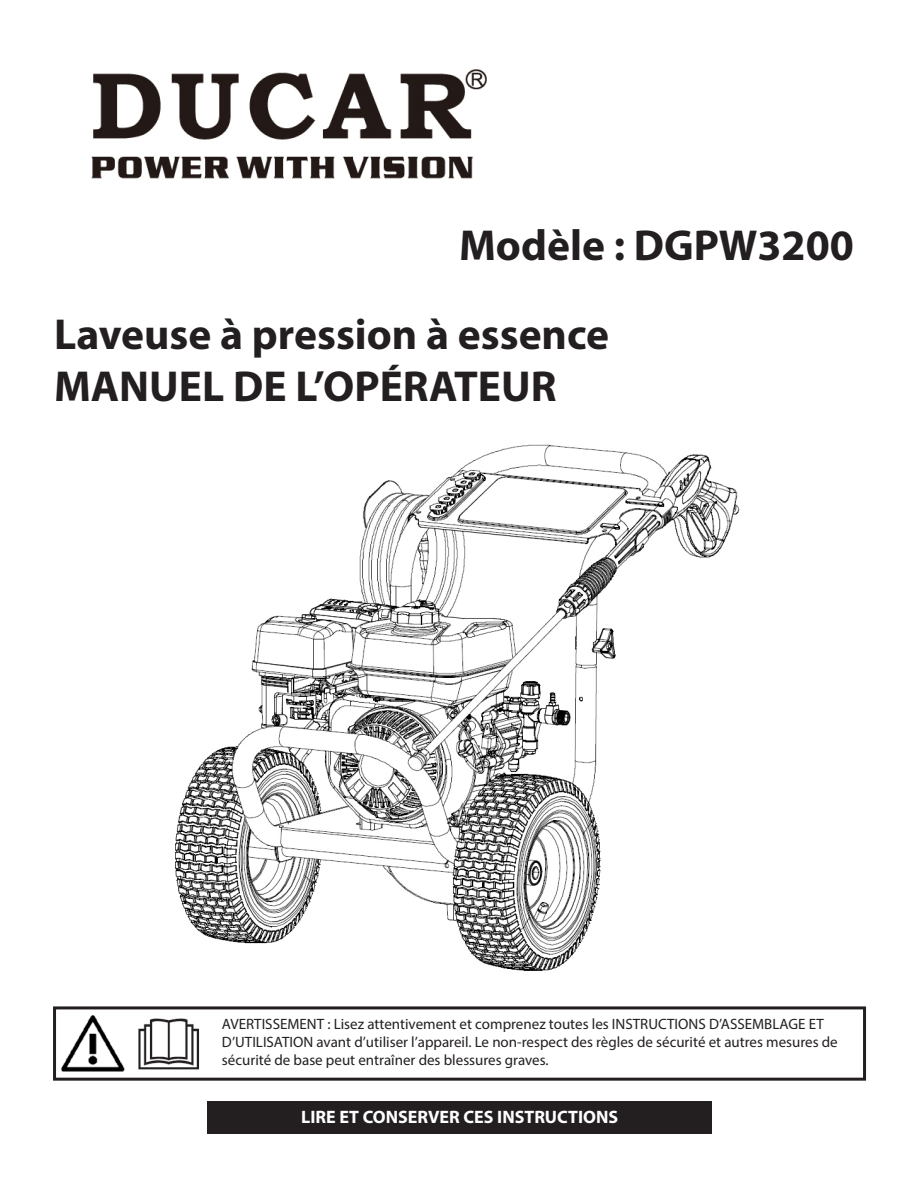
<style>
.page{position:relative;width:918px;height:1188px;background:#fff}
.page>*{position:absolute;margin:0;border:0;box-sizing:border-box;transform-origin:0 0}
.t1{font:700 43.5px/52.2px "Myriad Pro";color:#231f20}
.t2{font:700 18px "Myriad Pro";color:#fff}
.t3{font:15px/18px "Myriad Pro";color:#231f20}
</style>
<div class="page">
<img style="left:91px;top:69px;width:396px;height:110px">
<img style="left:175px;top:444px;width:565px;height:527px">
<img style="left:61px;top:1015px;width:64px;height:57px">
<img style="left:138px;top:1018px;width:62px;height:52px">
<div style="left:53px;top:1006px;width:813px;height:75px;border:3px solid #231f20"></div>
<div style="left:207px;top:1101px;width:505px;height:33px;background:#231f20"></div>
<p class="t1" style="left:459px;top:217px;width:396px">Modèle : DGPW3200</p>
<p class="t1" style="left:54px;top:307px;width:557px">Laveuse à pression à essence<br>MANUEL DE L’OPÉRATEUR</p>
<p class="t3" style="left:222px;top:1014px;width:617px">AVERTISSEMENT : Lisez attentivement et comprenez toutes les INSTRUCTIONS D’ASSEMBLAGE ET<br>D’UTILISATION avant d’utiliser l’appareil. Le non-respect des règles de sécurité et autres mesures de sécurité de base peut entraîner des blessures graves.</p>
<p class="t2" style="left:301px;top:1105px;width:318px">LIRE ET CONSERVER CES INSTRUCTIONS</p>
</div>
